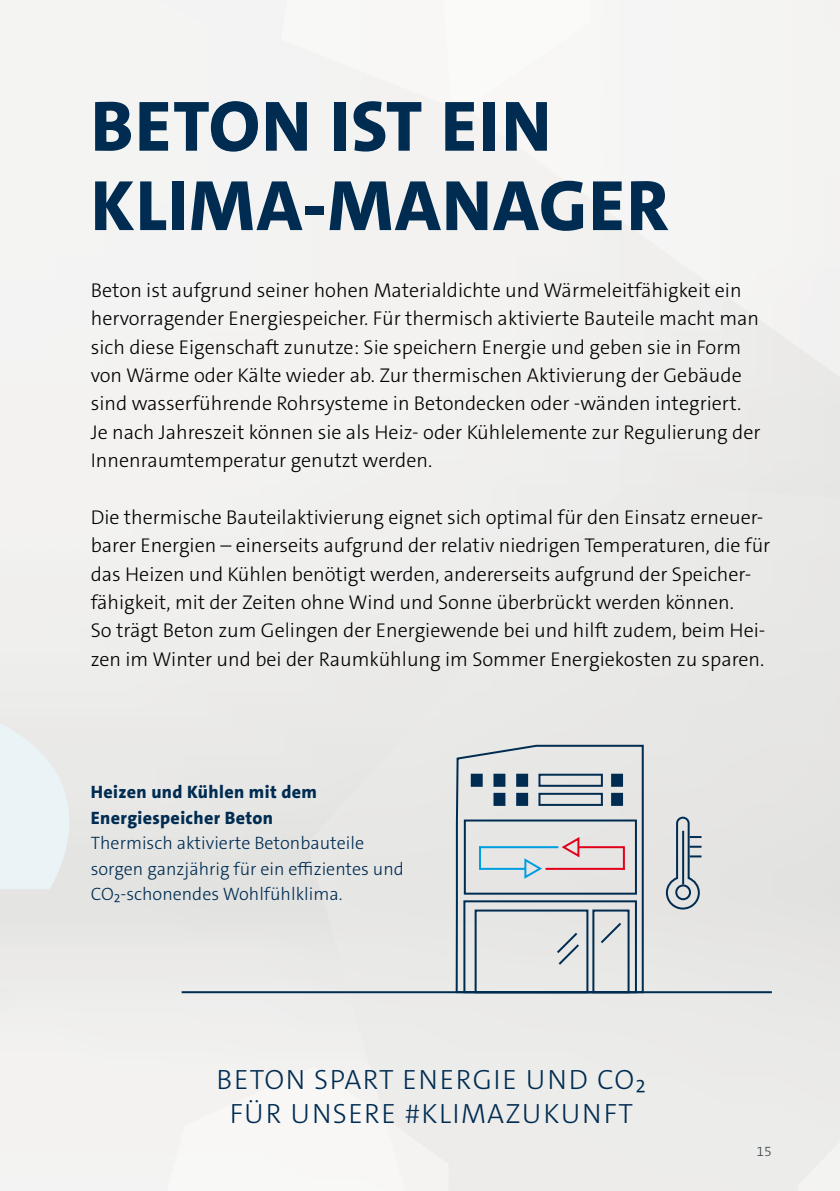
<style>
.page{position:relative;width:840px;height:1191px;background:#fff}
.page>*{position:absolute;margin:0;border:0;box-sizing:border-box;transform-origin:0 0}
.t1{font:800 72px "The Sans C5";letter-spacing:.02em;color:#002c52}
._003_Versal_Aussage{font:300 28px "The Sans C5";letter-spacing:.05em;color:#002c52}
._002_Copy{font:300 20px/28.4px "The Sans C5";color:#000}
.t2{font:300 18px/25.6px "The Sans C5";color:#002c52}
.t3{font:800 18px "The Sans C5";letter-spacing:.02em;color:#002c52}
.t4{font:300 14px "The Sans C5";color:#39444c}
</style>
<div class="page">
<img style="left:0;top:0;width:839px;height:1191px">
<hr style="left:181px;top:991px;width:590px;height:2px;background:#002c52">
<svg style="left:454px;top:744px;width:190px;height:250px;background:#d4d7d9"></svg>
<div style="left:474px;top:909px;width:114px;height:84px;border:2px solid #002c52"></div>
<div style="left:538px;top:773px;width:64px;height:14px;border:2px solid #002c52"></div>
<div style="left:538px;top:793px;width:64px;height:13px;border:2px solid #002c52"></div>
<div style="left:610px;top:773px;width:12px;height:14px;background:#002c52;border:2px solid #002c52"></div>
<div style="left:610px;top:793px;width:12px;height:13px;background:#002c52;border:2px solid #002c52"></div>
<div style="left:592px;top:909px;width:37px;height:84px;border:2px solid #002c52"></div>
<svg style="left:598px;top:920px;width:25px;height:25px"></svg>
<svg style="left:554px;top:930px;width:27px;height:37px"></svg>
<svg style="left:664px;top:815px;width:37px;height:95px;background:#b7bfc5"></svg>
<svg style="left:522px;top:856px;width:20px;height:24px"></svg>
<svg style="left:560px;top:835px;width:21px;height:24px"></svg>
<hr style="left:577px;top:846px;width:46px;height:2px;background:#e2001a">
<hr style="left:622px;top:846px;width:2px;height:24px;background:#e2001a">
<hr style="left:545px;top:868px;width:79px;height:2px;background:#e2001a">
<hr style="left:479px;top:868px;width:46px;height:2px;background:#009ee0">
<hr style="left:478px;top:846px;width:2px;height:24px;background:#009ee0">
<hr style="left:478px;top:846px;width:80px;height:2px;background:#009ee0">
<div style="left:516px;top:773px;width:12px;height:14px;background:#002c52;border:2px solid #002c52"></div>
<div style="left:516px;top:793px;width:12px;height:13px;background:#002c52;border:2px solid #002c52"></div>
<div style="left:493px;top:773px;width:12px;height:14px;background:#002c52;border:2px solid #002c52"></div>
<div style="left:493px;top:793px;width:12px;height:13px;background:#002c52;border:2px solid #002c52"></div>
<div style="left:470px;top:773px;width:12px;height:14px;background:#002c52;border:2px solid #002c52"></div>
<p class="t1" style="left:91px;top:80px;width:461px">BETON IST EIN</p>
<p class="t1" style="left:91px;top:159px;width:579px">KLIMA-MANAGER</p>
<p class="_002_Copy" style="left:91px;top:276px;width:669px">Beton ist aufgrund seiner hohen Materialdichte und Wärmeleitfähigkeit ein hervorragender Energiespeicher. Für thermisch aktivierte Bauteile macht man sich diese Eigenschaft zunutze: Sie speichern Energie und geben sie in Form von Wärme oder Kälte wieder ab. Zur thermischen Aktivierung der Gebäude sind wasserführende Rohrsysteme in Betondecken oder -wänden integriert.</p>
<p class="_002_Copy" style="left:91px;top:418px;width:670px">Je nach Jahreszeit können sie als Heiz- oder Kühlelemente zur Regulierung der<br>Innenraumtemperatur genutzt werden.</p>
<p class="_002_Copy" style="left:91px;top:503px;width:680px">Die thermische Bauteilaktivierung eignet sich optimal für den Einsatz erneuer&shy;barer Energien – einerseits aufgrund der relativ niedrigen Temperaturen, die für das Heizen und Kühlen benötigt werden, andererseits aufgrund der Speicher&shy;fähigkeit, mit der Zeiten ohne Wind und Sonne überbrückt werden können.</p>
<p class="_002_Copy" style="left:91px;top:616px;width:675px">So trägt Beton zum Gelingen der Energiewende bei und hilft zudem, beim Hei&shy;zen im Winter und bei der Raumkühlung im Sommer Energiekosten zu sparen.</p>
<p class="t3" style="left:91px;top:780px;width:228px">Heizen und Kühlen mit dem</p>
<p class="t3" style="left:91px;top:806px;width:184px">Energiespeicher Beton</p>
<p class="t2" style="left:91px;top:830px;width:314px">Thermisch aktivierte Betonbauteile sorgen ganzjährig für ein effizientes und<br>CO₂-schonendes Wohlfühlklima.</p>
<p class="_003_Versal_Aussage" style="left:216px;top:1061px;width:431px">BETON SPART ENERGIE UND CO₂</p>
<p class="_003_Versal_Aussage" style="left:230px;top:1095px;width:404px">FÜR UNSERE #KLIMAZUKUNFT</p>
<p class="t4" style="left:756px;top:1142px;width:17px">15</p>
</div>
